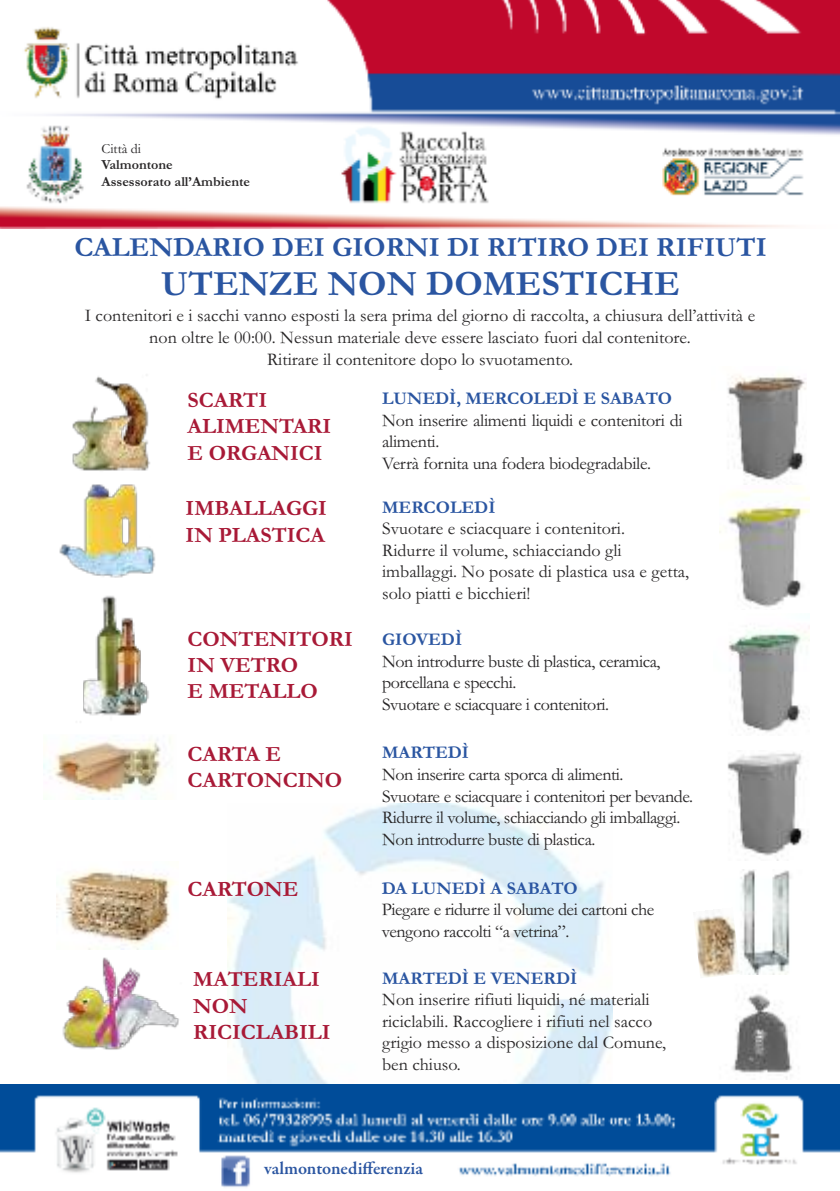
<style>
.page{position:relative;width:840px;height:1191px;background:#fff}
.page>*{position:absolute;margin:0;border:0;box-sizing:border-box;transform-origin:0 0}
.t1{font:700 36px "Garamond";color:#2a55a1}
.t2{font:700 28px "Garamond";color:#2a55a1}
.t3{font:700 22px/26.4px "Garamond";color:#a81936}
.t4{font:18px/21.6px "Garamond";color:#272526}
.t5{font:18px/21.6px "Garamond";letter-spacing:-.025em;color:#272526}
.t6{font:700 18px "Garamond";color:#2a55a1}
.t7{font:600 18px "Garamond Premr Pro";letter-spacing:-.005em;color:#2a55a1}
.t8{font:700 14px/16px "Garamond";color:#272526}
.t9{font:14px "Garamond";color:#272526}
</style>
<div class="page">
<img style="left:719px;top:487px;width:90px;height:120px">
<img style="left:728px;top:628px;width:81px;height:105px">
<img style="left:727px;top:752px;width:78px;height:108px">
<img style="left:727px;top:374px;width:79px;height:109px">
<img style="left:227px;top:803px;width:385px;height:281px">
<img style="left:732px;top:991px;width:61px;height:88px">
<img style="left:72px;top:375px;width:78px;height:96px">
<img style="left:59px;top:484px;width:96px;height:94px">
<img style="left:83px;top:595px;width:66px;height:121px">
<img style="left:44px;top:739px;width:119px;height:60px">
<img style="left:62px;top:957px;width:117px;height:93px">
<img style="left:57px;top:868px;width:117px;height:81px">
<img style="left:740px;top:869px;width:51px;height:105px">
<img style="left:0;top:0;width:839px;height:228px">
<img style="left:694px;top:915px;width:45px;height:62px">
<img style="left:0;top:1084px;width:839px;height:104px">
<div style="left:91px;top:133px;width:142px;height:65px;background:#fff"></div>
<div style="left:256px;top:1161px;width:142px;height:26px;background:#fff"></div>
<p class="t9" style="left:101px;top:140px;width:41px">Città di</p>
<p class="t8" style="left:101px;top:157px;width:150px">Valmontone<br>Assessorato all’Ambiente</p>
<h2 class="t2" style="left:74px;top:230px;width:693px">CALENDARIO DEI GIORNI DI RITIRO DEI RIFIUTI</h2>
<h1 class="t1" style="left:161px;top:262px;width:520px">UTENZE NON DOMESTICHE</h1>
<p class="t4" style="left:85px;top:304px;width:671px;text-align:center">I contenitori e i sacchi vanno esposti la sera prima del giorno di raccolta, a chiusura dell’attività e non oltre le 00:00. Nessun materiale deve essere lasciato fuori dal contenitore.<br>Ritirare il contenitore dopo lo svuotamento.</p>
<p class="t3" style="left:187px;top:386px;width:145px">SCARTI<br>ALIMENTARI<br>E ORGANICI</p>
<p class="t6" style="left:382px;top:387px;width:291px">LUNEDÌ, MERCOLEDÌ E SABATO</p>
<p class="t4" style="left:382px;top:409px;width:302px">Non inserire alimenti liquidi e contenitori di alimenti.<br>Verrà fornita una fodera biodegradabile.</p>
<p class="t3" style="left:185px;top:494px;width:143px">IMBALLAGGI<br>IN PLASTICA</p>
<p class="t6" style="left:382px;top:496px;width:115px">MERCOLEDÌ</p>
<p class="t4" style="left:382px;top:517px;width:308px">Svuotare e sciacquare i contenitori.<br>Ridurre il volume, schiacciando gli imballaggi. No posate di plastica usa e getta, solo piatti e bicchieri!</p>
<p class="t3" style="left:187px;top:625px;width:167px">CONTENITORI<br>IN VETRO<br>E METALLO</p>
<p class="t6" style="left:382px;top:628px;width:81px">GIOVEDÌ</p>
<p class="t5" style="left:382px;top:649px;width:280px">Non introdurre buste di plastica, ceramica, porcellana e specchi.<br>Svuotare e sciacquare i contenitori.</p>
<p class="t3" style="left:187px;top:740px;width:156px">CARTA E<br>CARTONCINO</p>
<p class="t6" style="left:382px;top:741px;width:88px">MARTEDÌ</p>
<p class="t5" style="left:382px;top:763px;width:312px">Non inserire carta sporca di alimenti.<br>Svuotare e sciacquare i contenitori per bevande.<br>Ridurre il volume, schiacciando gli imballaggi.<br>Non introdurre buste di plastica.</p>
<p class="t3" style="left:187px;top:875px;width:112px">CARTONE</p>
<p class="t6" style="left:381px;top:876px;width:197px">DA LUNEDÌ A SABATO</p>
<p class="t5" style="left:381px;top:898px;width:274px">Piegare e ridurre il volume dei cartoni che vengono raccolti “a vetrina”.</p>
<p class="t3" style="left:193px;top:965px;width:139px">MATERIALI<br>NON<br>RICICLABILI</p>
<p class="t6" style="left:382px;top:967px;width:197px">MARTEDÌ E VENERDÌ</p>
<p class="t4" style="left:382px;top:988px;width:285px">Non inserire rifiuti liquidi, né materiali riciclabili. Raccogliere i rifiuti nel sacco grigio messo a disposizione dal Comune, ben chiuso.</p>
<p class="t7" style="left:264px;top:1160px;width:160px">valmontonedifferenzia</p>
</div>
